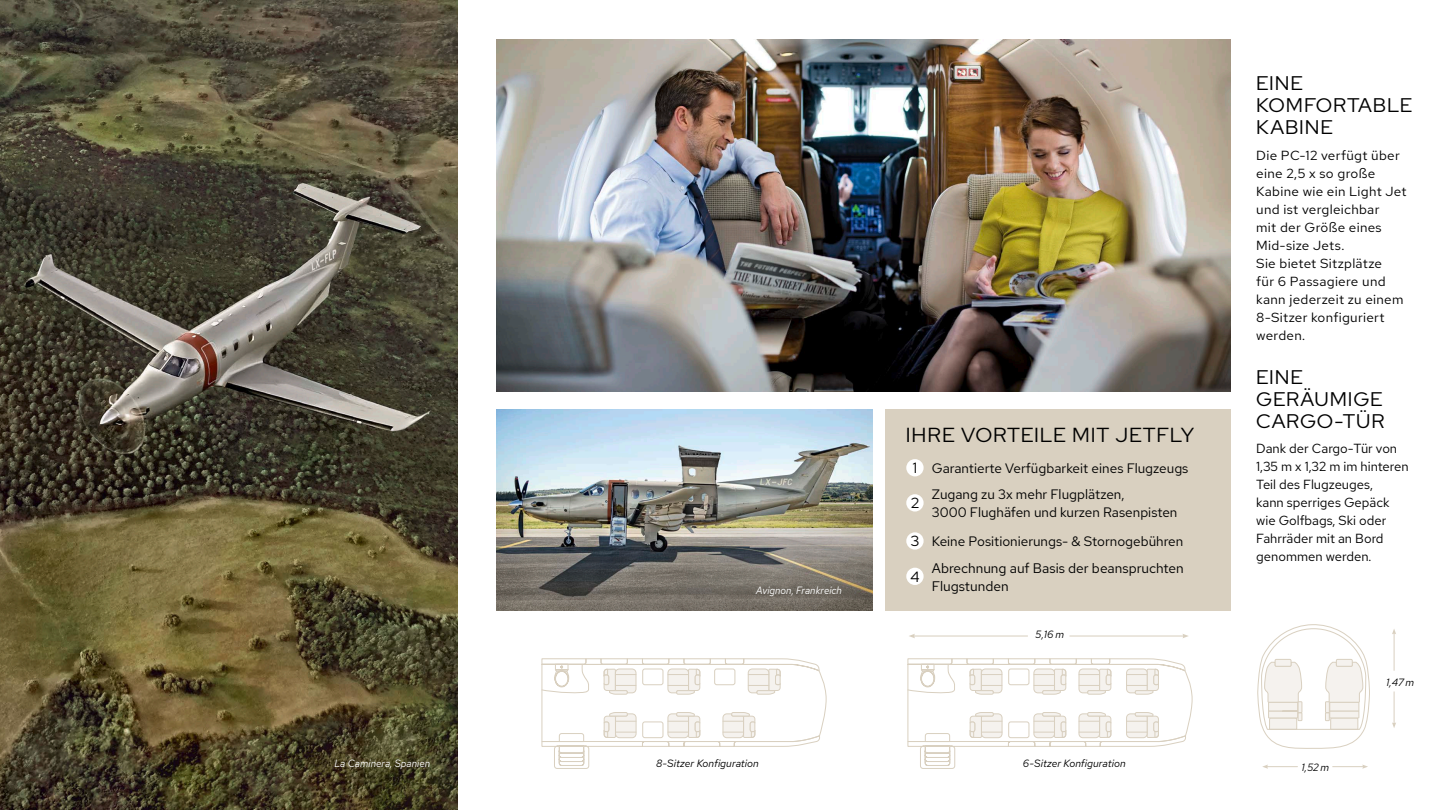
<style>
.page{position:relative;width:1440px;height:810px;background:#fff}
.page>*{position:absolute;margin:0;border:0;box-sizing:border-box;transform-origin:0 0}
.t1{font:20.25px "Red Hat Display";letter-spacing:.03em;color:#000}
.t2{font:19.65px/21.8px "Red Hat Display";letter-spacing:.04em;color:#000}
.t3{font:14.77px "Red Hat Display";color:#000}
.t4{font:13.8px/18.4px "Red Hat Text";color:#000}
.t5{font:13.65px/18.1px "Red Hat Text";color:#000}
.t6{font:13.12px/18px "Red Hat Text";letter-spacing:.01em;color:#000}
.t7{font:italic 10.5px "Red Hat Text";color:#000}
.t8{font:italic 10.5px "Red Hat Text";letter-spacing:.005em;color:#fff;scale:.95 1}
.s1{font-family:"Red Hat Display";font-size:14.77px}
</style>
<div class="page">
<img style="left:0;top:0;width:458px;height:810px">
<img style="left:497px;top:39px;width:734px;height:353px">
<div style="left:886px;top:410px;width:345px;height:201px;background:#d9d0c0"></div>
<hr style="left:1394px;top:633px;width:1px;height:38px;background:#d9d0c0">
<svg style="left:1392px;top:629px;width:4px;height:5px"></svg>
<hr style="left:1394px;top:692px;width:1px;height:32px;background:#d9d0c0">
<svg style="left:1392px;top:722px;width:4px;height:6px"></svg>
<hr style="left:1332px;top:766px;width:32px;height:1px;background:#d9d0c0">
<svg style="left:1362px;top:765px;width:6px;height:4px"></svg>
<hr style="left:1267px;top:766px;width:30px;height:1px;background:#d9d0c0">
<svg style="left:1262px;top:765px;width:6px;height:4px"></svg>
<svg style="left:1258px;top:624px;width:112px;height:125px"></svg>
<hr style="left:1070px;top:635px;width:114px;height:2px;background:#d9d0c0">
<svg style="left:1182px;top:634px;width:6px;height:4px"></svg>
<hr style="left:913px;top:635px;width:115px;height:2px;background:#d9d0c0">
<svg style="left:909px;top:634px;width:6px;height:4px"></svg>
<svg style="left:541px;top:658px;width:286px;height:111px"></svg>
<svg style="left:907px;top:658px;width:286px;height:111px"></svg>
<img style="left:497px;top:410px;width:375px;height:201px">
<div style="left:906px;top:459px;width:18px;height:17px;background:#fff;border-radius:50%"></div>
<div style="left:906px;top:494px;width:18px;height:18px;background:#fff;border-radius:50%"></div>
<div style="left:906px;top:532px;width:18px;height:18px;background:#fff;border-radius:50%"></div>
<div style="left:906px;top:568px;width:18px;height:17px;background:#fff;border-radius:50%"></div>
<p class="t8" style="left:756px;top:583px;width:92px">Avignon, Frankreich</p>
<h1 class="t1" style="left:906px;top:421px;width:290px">IHRE VORTEILE MIT JETFLY</h1>
<p class="t5" style="left:913px;top:459px;width:277px"><span class="s1">1</span> Garantierte Verfügbarkeit eines Flugzeugs</p>
<p class="t3" style="left:911px;top:493px;width:9px">2</p>
<p class="t5" style="left:932px;top:485px;width:247px">Zugang zu 3x mehr Flugplätzen,<br>3000 Flughäfen und kurzen Rasenpisten</p>
<p class="t5" style="left:911px;top:532px;width:274px"><span class="s1">3</span> Keine Positionierungs- &amp; Stornogebühren</p>
<p class="t3" style="left:911px;top:567px;width:11px">4</p>
<p class="t4" style="left:932px;top:558px;width:253px">Abrechnung auf Basis der beanspruchten<br>Flugstunden</p>
<p class="t7" style="left:1036px;top:628px;width:30px">5,16 m</p>
<p class="t8" style="left:334px;top:756px;width:102px">La Caminera, Spanien</p>
<p class="t7" style="left:656px;top:756px;width:104px">8-Sitzer Konfiguration</p>
<p class="t7" style="left:1023px;top:756px;width:104px">6-Sitzer Konfiguration</p>
<h2 class="t2" style="left:1256px;top:72px;width:158px">EINE<br>KOMFORTABLE<br>KABINE</h2>
<p class="t6" style="left:1256px;top:146px;width:152px">Die PC-12 verfügt über eine 2,5 x so große<br>Kabine wie ein Light Jet und ist vergleichbar<br>mit der Größe eines<br>Mid-size Jets.<br>Sie bietet Sitzplätze<br>für 6 Passagiere und kann jederzeit zu einem<br>8-Sitzer konfiguriert werden.</p>
<h2 class="t2" style="left:1256px;top:366px;width:130px">EINE<br>GERÄUMIGE<br>CARGO-TÜR</h2>
<p class="t6" style="left:1256px;top:439px;width:154px">Dank der Cargo-Tür von<br>1,35 m x 1,32 m im hinteren<br>Teil des Flugzeuges,<br>kann sperriges Gepäck wie Golfbags, Ski oder<br>Fahrräder mit an Bord genommen werden.</p>
<p class="t7" style="left:1301px;top:760px;width:29px">1,52 m</p>
<p class="t7" style="left:1386px;top:675px;width:29px">1,47 m</p>
</div>
